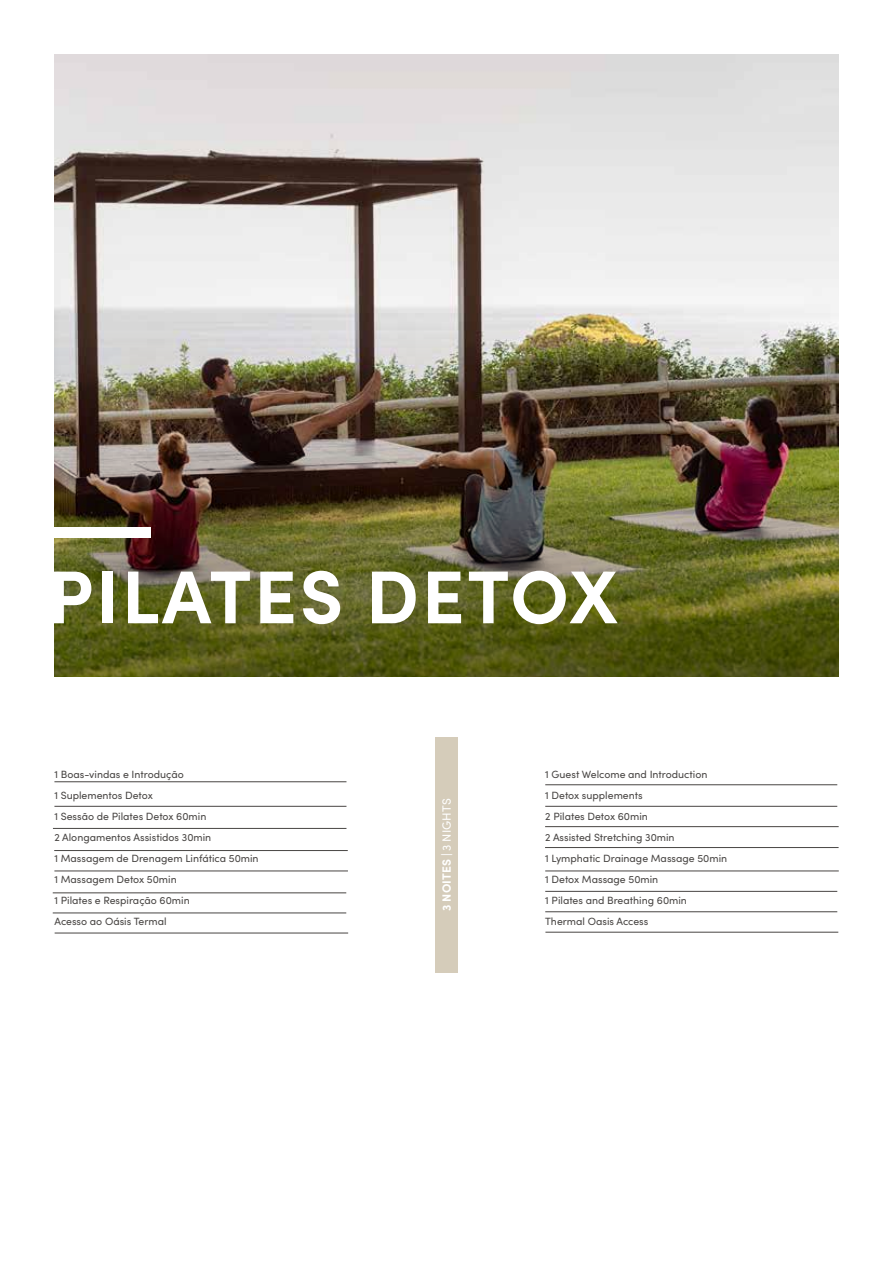
<style>
.page{position:relative;width:893px;height:1263px;background:#fff}
.page>*{position:absolute;margin:0;border:0;box-sizing:border-box;transform-origin:0 0}
.t1{font:700 75px "Sofia Pro";letter-spacing:.035em;color:#fff}
.t2{font:700 12px "Sofia Pro";letter-spacing:.01em;color:#fff}
.t3{font:10.5px/21px "Sofia Pro";color:#484543}
.s1{font-weight:400}
</style>
<div class="page">
<img style="left:54px;top:54px;width:785px;height:200px">
<img style="left:54px;top:254px;width:785px;height:422px">
<div style="left:49px;top:528px;width:102px;height:10px;background:#fff"></div>
<div style="left:435px;top:737px;width:23px;height:235px;background:#d5ccba"></div>
<hr style="left:545px;top:932px;width:293px;height:1px;background:#484543">
<hr style="left:545px;top:871px;width:294px;height:1px;background:#484543">
<hr style="left:54px;top:871px;width:294px;height:1px;background:#484543">
<hr style="left:545px;top:826px;width:294px;height:1px;background:#484543">
<hr style="left:53px;top:828px;width:293px;height:1px;background:#484543">
<hr style="left:545px;top:847px;width:294px;height:1px;background:#484543">
<hr style="left:54px;top:850px;width:294px;height:1px;background:#484543">
<hr style="left:53px;top:892px;width:293px;height:1px;background:#484543">
<hr style="left:55px;top:933px;width:293px;height:1px;background:#484543">
<hr style="left:53px;top:913px;width:293px;height:1px;background:#484543">
<hr style="left:545px;top:784px;width:292px;height:1px;background:#484543">
<hr style="left:545px;top:911px;width:292px;height:1px;background:#484543">
<hr style="left:545px;top:891px;width:292px;height:1px;background:#484543">
<hr style="left:54px;top:781px;width:292px;height:1px;background:#484543">
<hr style="left:545px;top:806px;width:292px;height:1px;background:#484543">
<hr style="left:54px;top:806px;width:292px;height:1px;background:#484543">
<h1 class="t1" style="left:47px;top:539px;width:572px">PILATES DETOX</h1>
<p class="t3" style="left:54px;top:763px;width:206px">1 Boas-vindas e Introdução<br>1 Suplementos Detox<br>1 Sessão de Pilates Detox 60min<br>2 Alongamentos Assistidos 30min<br>1 Massagem de Drenagem Linfática 50min<br>1 Massagem Detox 50min<br>1 Pilates e Respiração 60min<br>Acesso ao Oásis Termal</p>
<p class="t2" style="left:437px;top:911px;width:114px;rotate:-90deg">3 NOITES | <span class="s1">3 NIGHTS</span></p>
<p class="t3" style="left:545px;top:763px;width:183px">1 Guest Welcome and Introduction<br>1 Detox supplements<br>2 Pilates Detox 60min<br>2 Assisted Stretching 30min<br>1 Lymphatic Drainage Massage 50min<br>1 Detox Massage 50min<br>1 Pilates and Breathing 60min<br>Thermal Oasis Access</p>
</div>
